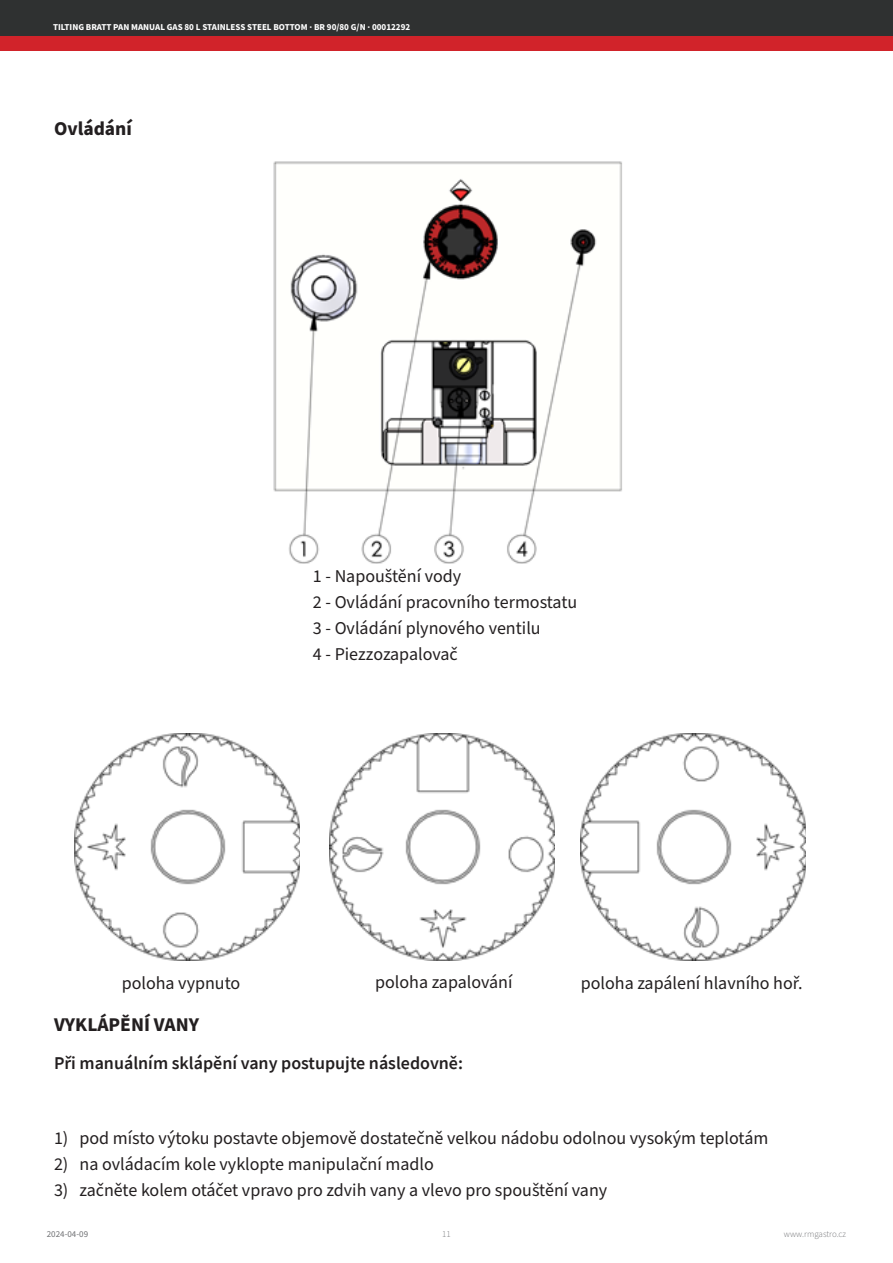
<style>
.page{position:relative;width:893px;height:1263px;background:#fff}
.page>*{position:absolute;margin:0;border:0;box-sizing:border-box;transform-origin:0 0}
.Header2{font:700 19.5px "Source Sans Pro";color:#231f20}
.Paragraph{font:18px "Source Sans Pro";color:#231f20}
.Header3{font:600 18px "Source Sans Pro";color:#231f20}
.t1{font:700 9px "Source Sans Pro";color:#fff}
.t2{font:300 9px "Source Sans Pro";color:#6f7073}
.t3{font:9px "Source Sans Pro";color:#6f7073}
</style>
<div class="page">
<div style="left:0;top:0;width:893px;height:51px;background:#d1232a"></div>
<div style="left:0;top:0;width:893px;height:36px;background:#2f3131"></div>
<img style="left:273px;top:161px;width:349px;height:403px">
<img style="left:75px;top:734px;width:225px;height:226px">
<img style="left:330px;top:734px;width:225px;height:226px">
<img style="left:581px;top:734px;width:225px;height:226px">
<p class="t1" style="left:53px;top:21px;width:359px">TILTING BRATT PAN MANUAL GAS 80 L STAINLESS STEEL BOTTOM · BR 90/80 G/N · 00012292</p>
<p class="Header2" style="left:54px;top:116px;width:79px">Ovládání</p>
<p class="Paragraph" style="left:313px;top:564px;width:150px">1 - Napouštění vody</p>
<p class="Paragraph" style="left:313px;top:590px;width:266px">2 - Ovládání pracovního termostatu</p>
<p class="Paragraph" style="left:313px;top:616px;width:229px">3 - Ovládání plynového ventilu</p>
<p class="Paragraph" style="left:313px;top:642px;width:146px">4 - Piezzozapalovač</p>
<p class="Paragraph" style="left:122px;top:971px;width:120px">poloha vypnuto</p>
<p class="Paragraph" style="left:375px;top:970px;width:139px">poloha zapalování</p>
<p class="Paragraph" style="left:581px;top:971px;width:223px">poloha zapálení hlavního hoř.</p>
<p class="Header2" style="left:54px;top:1011px;width:147px">VYKLÁPĚNÍ VANY</p>
<p class="Header3" style="left:54px;top:1051px;width:411px">Při manuálním sklápění vany postupujte následovně:</p>
<p class="Paragraph" style="left:54px;top:1126px;width:716px">1) pod místo výtoku postavte objemově dostatečně velkou nádobu odolnou vysokým teplotám</p>
<p class="Paragraph" style="left:54px;top:1152px;width:381px">2) na ovládacím kole vyklopte manipulační madlo</p>
<p class="Paragraph" style="left:54px;top:1178px;width:555px">3) začněte kolem otáčet vpravo pro zdvih vany a vlevo pro spouštění vany</p>
<p class="t3" style="left:47px;top:1228px;width:43px">2024-04-09</p>
<p class="t2" style="left:784px;top:1228px;width:64px">www.rmgastro.cz</p>
<p class="t2" style="left:442px;top:1228px;width:10px">11</p>
</div>
